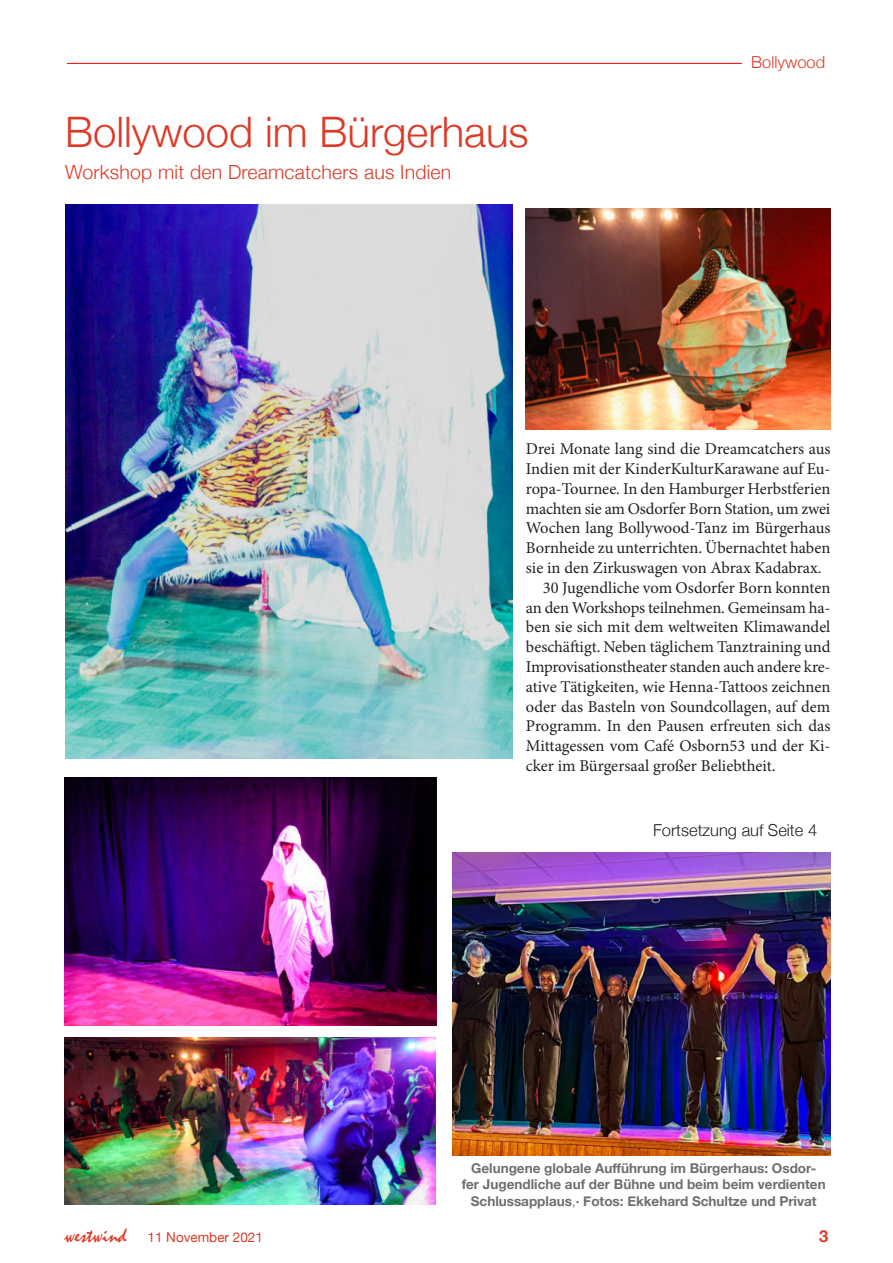
<style>
.page{position:relative;width:893px;height:1263px;background:#fff}
.page>*{position:absolute;margin:0;border:0;box-sizing:border-box;transform-origin:0 0}
.t1{font:300 42px "Helvetica Neue";color:#dc3a27}
.t2{font:300 19.5px "Helvetica Neue";letter-spacing:.01em;color:#dc3a27}
.t3{font:16.5px "Minion Pro";letter-spacing:-.01em;color:#231f20}
.t4{font:300 16.5px "Helvetica Neue";color:#231f20}
.t5{font:300 16.5px "Helvetica Neue";color:#dc3a27}
.t6{font:700 16.5px "Helvetica Neue";color:#dc3a27}
.t7{font:700 13.5px/16.5px "Helvetica Neue";color:#6d6e71;text-align:center}
.t8{font:13.5px "Helvetica Neue";color:#dc3a27}
.s1{font-weight:300}
.s2{font-family:"Mistral";font-size:21px}
</style>
<div class="page">
<hr style="left:67px;top:63px;width:728px;height:1px;background:#f00">
<div style="left:743px;top:52px;width:87px;height:20px;background:#fff"></div>
<img style="left:526px;top:208px;width:304px;height:222px">
<img style="left:65px;top:204px;width:447px;height:554px">
<img style="left:453px;top:853px;width:377px;height:302px">
<img style="left:64px;top:777px;width:372px;height:248px">
<img style="left:64px;top:1037px;width:371px;height:167px">
<h1 class="t1" style="left:65px;top:113px;width:465px">Bollywood im Bürgerhaus</h1>
<p class="t2" style="left:65px;top:164px;width:388px">Workshop mit den Dreamcatchers aus Indien</p>
<p class="t5" style="left:751px;top:55px;width:75px">Bollywood</p>
<p class="t3" style="left:526px;top:441px;width:306px">Drei Monate lang sind die Dreamcatchers aus</p>
<p class="t3" style="left:526px;top:461px;width:306px">Indien mit der KinderKulturKarawane auf Eu-</p>
<p class="t3" style="left:526px;top:480px;width:306px">ropa-Tournee. In den Hamburger Herbstferien</p>
<p class="t3" style="left:526px;top:500px;width:306px">machten sie am Osdorfer Born Station, um zwei</p>
<p class="t3" style="left:526px;top:520px;width:306px">Wochen lang Bollywood-Tanz im Bürgerhaus</p>
<p class="t3" style="left:526px;top:540px;width:306px">Bornheide zu unterrichten. Übernachtet haben</p>
<p class="t3" style="left:526px;top:560px;width:297px">sie in den Zirkuswagen von Abrax Kadabrax.</p>
<p class="t3" style="left:543px;top:579px;width:289px">30 Jugendliche vom Osdorfer Born konnten</p>
<p class="t3" style="left:526px;top:599px;width:306px">an den Workshops teilnehmen. Gemeinsam ha-</p>
<p class="t3" style="left:526px;top:619px;width:306px">ben sie sich mit dem weltweiten Klimawandel</p>
<p class="t3" style="left:526px;top:639px;width:306px">beschäftigt. Neben täglichem Tanztraining und</p>
<p class="t3" style="left:526px;top:659px;width:306px">Improvisationstheater standen auch andere kre-</p>
<p class="t3" style="left:526px;top:678px;width:306px">ative Tätigkeiten, wie Henna-Tattoos zeichnen</p>
<p class="t3" style="left:526px;top:698px;width:306px">oder das Basteln von Soundcollagen, auf dem</p>
<p class="t3" style="left:526px;top:718px;width:306px">Programm. In den Pausen erfreuten sich das</p>
<p class="t3" style="left:526px;top:738px;width:306px">Mittagessen vom Café Osborn53 und der Ki-</p>
<p class="t3" style="left:526px;top:758px;width:251px">cker im Bürgersaal großer Beliebtheit.</p>
<p class="t4" style="left:653px;top:823px;width:166px">Fortsetzung auf Seite 4</p>
<p class="t7" style="left:462px;top:1160px;width:365px">Gelungene globale Aufführung im Bürgerhaus: Osdor&shy;fer Jugendliche auf der Bühne und beim beim verdienten<br>Schlussapplaus<span class="s1">,</span>· Fotos: Ekkehard Schultze und Privat</p>
<p class="t8" style="left:65px;top:1230px;width:200px"><span class="s2">westwind</span> 11 November 2021</p>
<p class="t6" style="left:819px;top:1227px;width:11px">3</p>
</div>
